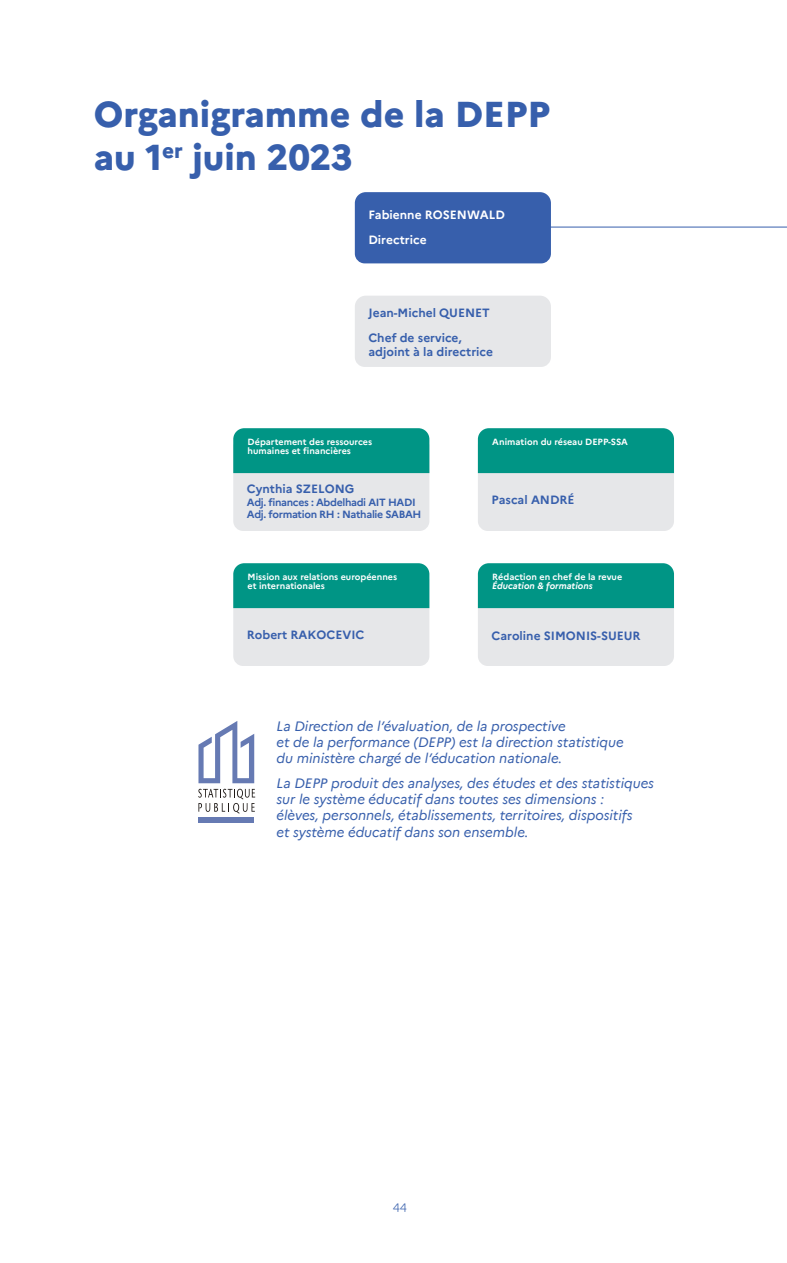
<style>
.page{position:relative;width:787px;height:1263px;background:#fff}
.page>*{position:absolute;margin:0;border:0;box-sizing:border-box;transform-origin:0 0}
.t1{font:800 36px/43.2px "Marianne";color:#375fac}
.t2{font:italic 13.5px/16.2px "Marianne";color:#375fac}
.t3{font:700 12px/24.9px "Marianne";color:#375fac}
.t4{font:700 12px/24.9px "Marianne";color:#fff}
.t5{font:300 12px "Marianne";color:#375fac}
.t6{font:700 10.5px/12.6px "Marianne";letter-spacing:-.03em;color:#375fac}
.t7{font:700 9px/9px "Marianne";color:#fff}
.t8{font:italic 700 9px "Marianne";color:#fff}
</style>
<div class="page">
<hr style="left:533px;top:227px;width:254px;height:1px;background:#375fac">
<div style="left:355px;top:192px;width:196px;height:71px;background:#375fac"></div>
<div style="left:355px;top:296px;width:196px;height:71px;background:#e6e7e9"></div>
<svg style="left:478px;top:563px;width:196px;height:103px;background:#82c3bd"></svg>
<svg style="left:233px;top:563px;width:196px;height:103px;background:#82c3bd"></svg>
<svg style="left:478px;top:428px;width:196px;height:103px;background:#82c3bd"></svg>
<svg style="left:233px;top:428px;width:196px;height:103px;background:#82c3bd"></svg>
<div style="left:198px;top:817px;width:56px;height:6px;background:#667ab3"></div>
<svg style="left:198px;top:789px;width:57px;height:25px"></svg>
<svg style="left:198px;top:721px;width:56px;height:62px"></svg>
<h1 class="t1" style="left:94px;top:92px;width:458px">Organigramme de la DEPP au 1<sup>er</sup> juin 2023</h1>
<p class="t4" style="left:368px;top:202px;width:138px">Fabienne ROSENWALD<br>Directrice</p>
<p class="t3" style="left:368px;top:300px;width:123px">Jean-Michel QUENET<br>Chef de service,</p>
<p class="t3" style="left:368px;top:340px;width:126px">adjoint à la directrice</p>
<p class="t7" style="left:248px;top:437px;width:126px">Département des ressources humaines et financières</p>
<p class="t3" style="left:247px;top:476px;width:109px">Cynthia SZELONG</p>
<p class="t6" style="left:247px;top:496px;width:176px">Adj. finances : Abdelhadi AIT HADI<br>Adj. formation RH : Nathalie SABAH</p>
<p class="t7" style="left:248px;top:572px;width:151px">Mission aux relations européennes et internationales</p>
<p class="t3" style="left:247px;top:622px;width:119px">Robert RAKOCEVIC</p>
<p class="t7" style="left:492px;top:437px;width:137px">Animation du réseau DEPP-SSA</p>
<p class="t3" style="left:491px;top:487px;width:85px">Pascal ANDRÉ</p>
<p class="t7" style="left:492px;top:572px;width:131px">Rédaction en chef de la revue</p>
<p class="t8" style="left:492px;top:579px;width:102px">Éducation &amp; formations</p>
<p class="t3" style="left:491px;top:623px;width:151px">Caroline SIMONIS-SUEUR</p>
<p class="t2" style="left:276px;top:717px;width:349px">La Direction de l’évaluation, de la prospective<br>et de la performance (DEPP) est la direction statistique du ministère chargé de l’éducation nationale.</p>
<p class="t2" style="left:276px;top:774px;width:379px">La DEPP produit des analyses, des études et des statistiques sur le système éducatif dans toutes ses dimensions :<br>élèves, personnels, établissements, territoires, dispositifs<br>et système éducatif dans son ensemble.</p>
<p class="t5" style="left:393px;top:1198px;width:16px">44</p>
</div>
